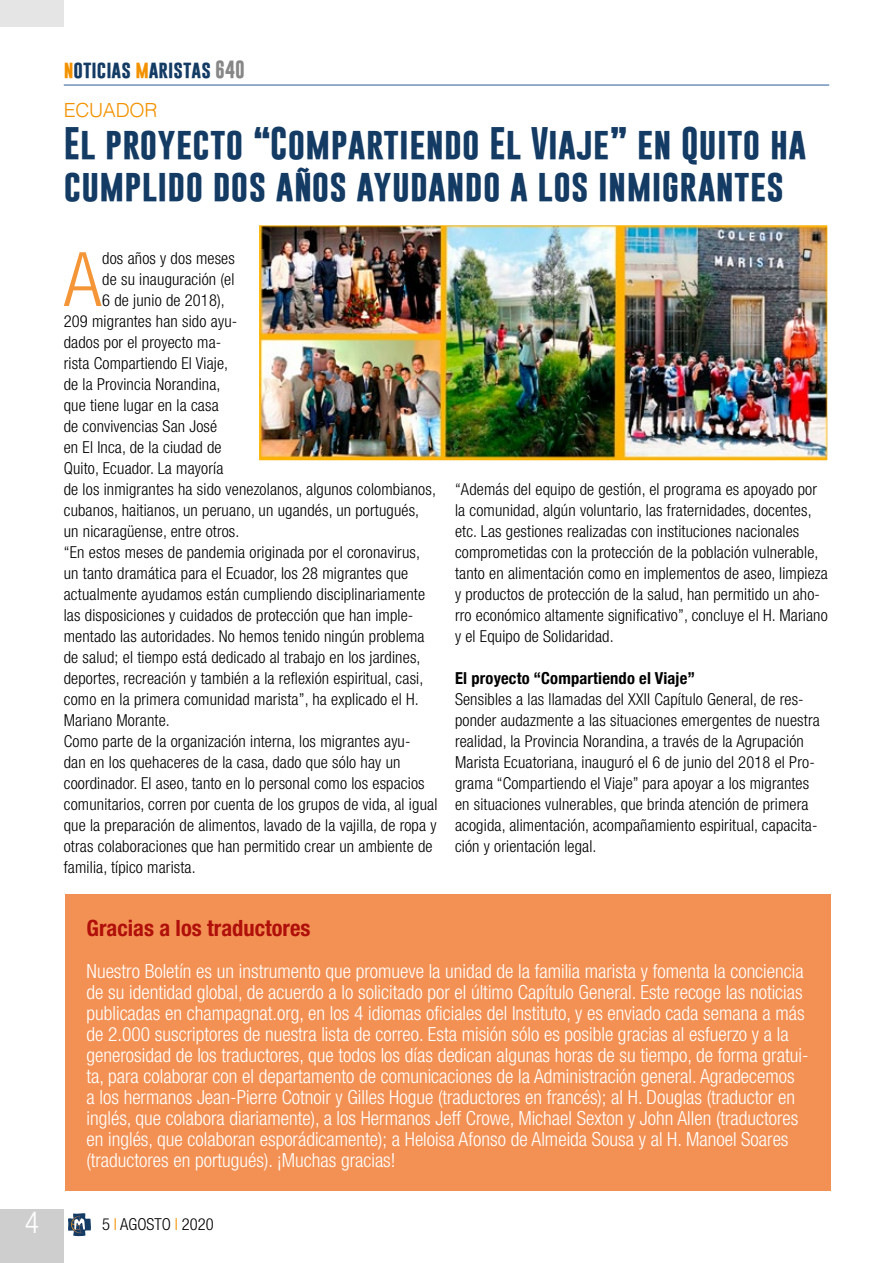
<style>
.page{position:relative;width:893px;height:1263px;background:#fff}
.page>*{position:absolute;margin:0;border:0;box-sizing:border-box;transform-origin:0 0}
.t1{font:300 condensed 75.3px "Helvetica Neue";color:#f49638}
.t2{font:700 33px/42px "Gobold";letter-spacing:.01em;color:#133b64}
.t3{font:300 condensed 30px "Helvetica Neue";color:#fff}
.t4{font:700 condensed 22.5px "Helvetica Neue";color:#b00f0a}
.t5{font:300 condensed 19.5px/21px "Helvetica Neue";color:#fff}
.t6{font:300 19.5px "Helvetica";letter-spacing:-.015em;color:#f39200}
.t7{font:700 18px "Gobold";color:#133b64}
.t8{font:300 condensed 16.5px/21px "Helvetica Neue";letter-spacing:.01em;color:#000}
.t9{font:700 condensed 16.5px "Helvetica Neue";letter-spacing:.01em;color:#000}
.s1{color:#f39200}
.s2{color:#878787}
</style>
<div class="page">
<div style="left:0;top:1209px;width:64px;height:54px;background:#cfcece"></div>
<hr style="left:64px;top:85px;width:765px;height:1px;background:#275b9b">
<svg style="left:68px;top:1213px;width:23px;height:23px"></svg>
<div style="left:0;top:0;width:64px;height:27px;background:#e6e5e5"></div>
<img style="left:260px;top:226px;width:567px;height:233px">
<div style="left:256px;top:222px;width:575px;height:241px;border:3px solid #fff"></div>
<div style="left:65px;top:894px;width:766px;height:297px;background:#f39154"></div>
<h3 class="t3" style="left:25px;top:1205px;width:16px">4</h3>
<p class="t7" style="left:64px;top:57px;width:182px"><span class="s1">n</span>oticias <span class="s1">m</span>aristas <span class="s2">640</span></p>
<p class="t6" style="left:64px;top:93px;width:95px">ECUADOR</p>
<h2 class="t2" style="left:64px;top:122px;width:744px">El proyecto “Compartiendo El Viaje” en Quito ha cumplido dos años ayudando a los inmigrantes</h2>
<h1 class="t1" style="left:64px;top:236px;width:39px">A</h1>
<p class="t8" style="left:102px;top:248px;width:134px">dos años y dos meses</p>
<p class="t8" style="left:102px;top:269px;width:134px">de su inauguración (el</p>
<p class="t8" style="left:102px;top:290px;width:124px">6 de junio de 2018),</p>
<p class="t8" style="left:64px;top:311px;width:175px">209 migrantes han sido ayu-</p>
<p class="t8" style="left:64px;top:332px;width:159px">dados por el proyecto ma-</p>
<p class="t8" style="left:64px;top:353px;width:166px">rista Compartiendo El Viaje,</p>
<p class="t8" style="left:64px;top:374px;width:158px">de la Provincia Norandina,</p>
<p class="t8" style="left:64px;top:395px;width:156px">que tiene lugar en la casa</p>
<p class="t8" style="left:64px;top:416px;width:155px">de convivencias San José</p>
<p class="t8" style="left:64px;top:437px;width:159px">en El Inca, de la ciudad de</p>
<p class="t8" style="left:64px;top:458px;width:161px">Quito, Ecuador. La mayoría</p>
<p class="t8" style="left:64px;top:479px;width:374px">de los inmigrantes ha sido venezolanos, algunos colombianos,</p>
<p class="t8" style="left:64px;top:500px;width:357px">cubanos, haitianos, un peruano, un ugandés, un portugués,</p>
<p class="t8" style="left:64px;top:521px;width:177px">un nicaragüense, entre otros.</p>
<p class="t8" style="left:64px;top:542px;width:358px">“En estos meses de pandemia originada por el coronavirus,</p>
<p class="t8" style="left:64px;top:563px;width:346px">un tanto dramática para el Ecuador, los 28 migrantes que</p>
<p class="t8" style="left:64px;top:584px;width:363px">actualmente ayudamos están cumpliendo disciplinariamente</p>
<p class="t8" style="left:64px;top:605px;width:351px">las disposiciones y cuidados de protección que han imple-</p>
<p class="t8" style="left:64px;top:626px;width:362px">mentado las autoridades. No hemos tenido ningún problema</p>
<p class="t8" style="left:64px;top:647px;width:358px">de salud; el tiempo está dedicado al trabajo en los jardines,</p>
<p class="t8" style="left:64px;top:668px;width:361px">deportes, recreación y también a la reflexión espiritual, casi,</p>
<p class="t8" style="left:64px;top:689px;width:356px">como en la primera comunidad marista”, ha explicado el H.</p>
<p class="t8" style="left:64px;top:710px;width:108px">Mariano Morante.</p>
<p class="t8" style="left:64px;top:731px;width:348px">Como parte de la organización interna, los migrantes ayu-</p>
<p class="t8" style="left:64px;top:752px;width:338px">dan en los quehaceres de la casa, dado que sólo hay un</p>
<p class="t8" style="left:64px;top:773px;width:362px">coordinador. El aseo, tanto en lo personal como los espacios</p>
<p class="t8" style="left:64px;top:794px;width:375px">comunitarios, corren por cuenta de los grupos de vida, al igual</p>
<p class="t8" style="left:64px;top:815px;width:374px">que la preparación de alimentos, lavado de la vajilla, de ropa y</p>
<p class="t8" style="left:64px;top:836px;width:370px">otras colaboraciones que han permitido crear un ambiente de</p>
<p class="t8" style="left:64px;top:857px;width:134px">familia, típico marista.</p>
<p class="t8" style="left:455px;top:479px;width:374px">“Además del equipo de gestión, el programa es apoyado por la comunidad, algún voluntario, las fraternidades, docentes, etc. Las gestiones realizadas con instituciones nacionales comprometidas con la protección de la población vulnerable, tanto en alimentación como en implementos de aseo, limpieza y productos de protección de la salud, han permitido un aho&shy;rro económico altamente significativo”, concluye el H. Mariano y el Equipo de Solidaridad.</p>
<p class="t9" style="left:455px;top:665px;width:242px">El proyecto “Compartiendo el Viaje”</p>
<p class="t8" style="left:455px;top:689px;width:366px">Sensibles a las llamadas del XXII Capítulo General, de res&shy;ponder audazmente a las situaciones emergentes de nuestra realidad, la Provincia Norandina, a través de la Agrupación Marista Ecuatoriana, inauguró el 6 de junio del 2018 el Pro&shy;grama “Compartiendo el Viaje” para apoyar a los migrantes en situaciones vulnerables, que brinda atención de primera acogida, alimentación, acompañamiento espiritual, capacita&shy;ción y orientación legal.</p>
<h3 class="t4" style="left:87px;top:914px;width:225px">Gracias a los traductores</h3>
<p class="t5" style="left:87px;top:960px;width:723px">Nuestro Boletín es un instrumento que promueve la unidad de la familia marista y fomenta la conciencia de su identidad global, de acuerdo a lo solicitado por el último Capítulo General. Este recoge las noticias publicadas en champagnat.org, en los 4 idiomas oficiales del Instituto, y es enviado cada semana a más de 2.000 suscriptores de nuestra lista de correo. Esta misión sólo es posible gracias al esfuerzo y a la generosidad de los traductores, que todos los días dedican algunas horas de su tiempo, de forma gratui&shy;ta, para colaborar con el departamento de comunicaciones de la Administración general. Agradecemos<br>a los hermanos Jean-Pierre Cotnoir y Gilles Hogue (traductores en francés); al H. Douglas (traductor en inglés, que colabora diariamente), a los Hermanos Jeff Crowe, Michael Sexton y John Allen (traductores en inglés, que colaboran esporádicamente); a Heloisa Afonso de Almeida Sousa y al H. Manoel Soares (traductores en portugués). ¡Muchas gracias!</p>
<p class="t8" style="left:102px;top:1214px;width:113px">5 <span class="s1">I</span> AGOSTO <span class="s1">I</span> 2020</p>
</div>
